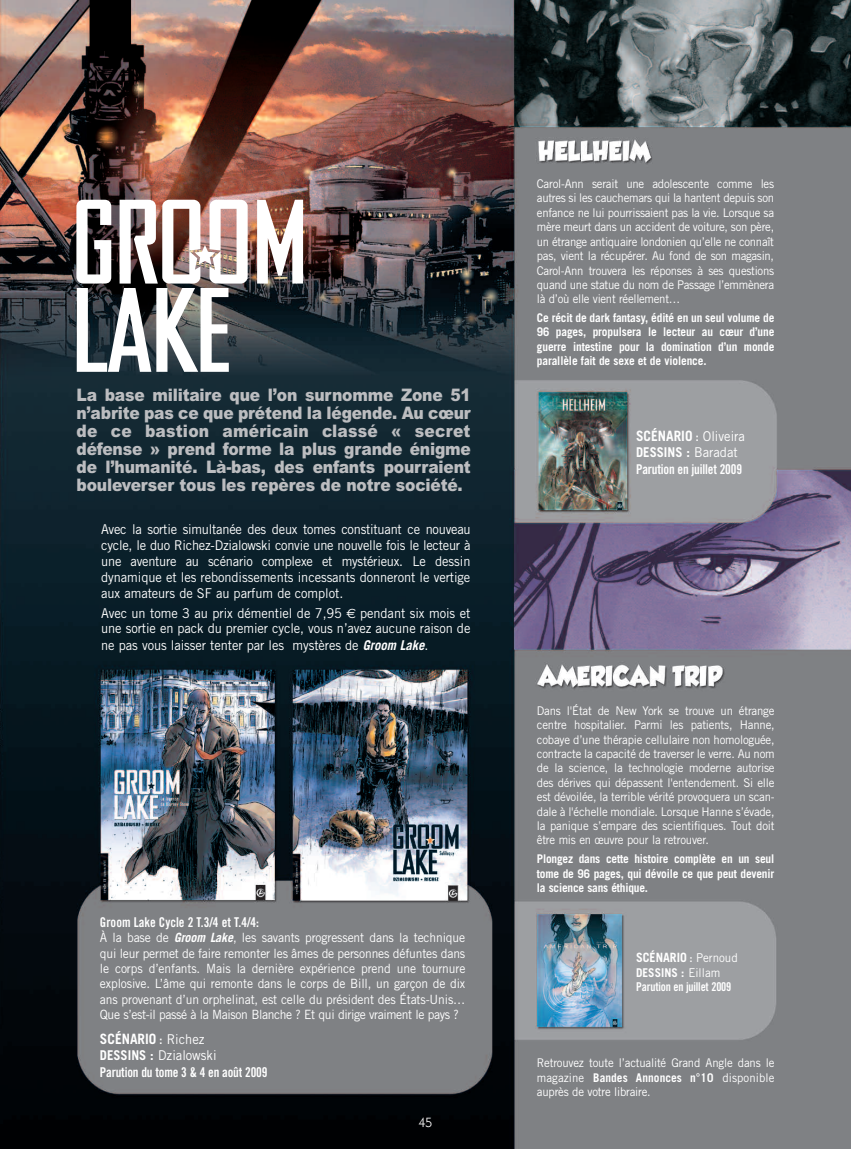
<style>
.page{position:relative;width:851px;height:1149px;background:#fff}
.page>*{position:absolute;margin:0;border:0;box-sizing:border-box;transform-origin:0 0}
.t1{font:900 17.25px/18px "Arial";letter-spacing:-.015em;color:#bcbdc0;text-align:justify;scale:.9 1}
.t2{font:700 14.25px "Trade Gothic";color:#fff;scale:.95 1}
.t3{font:13.5px/16.2px "Trade Gothic";letter-spacing:-.005em;color:#fff;text-align:justify;scale:.95 1}
.t4{font:13.5px "Trade Gothic Bold Cond Twenty";letter-spacing:-.015em;color:#fff;scale:.95 1}
.t5{font:700 13.5px "Trade Gothic";color:#fff;scale:.95 1}
.t6{font:13.5px "Itc Kabel";color:#fff}
.t7{font:12.75px/15.3px "Trade Gothic";letter-spacing:-.03em;color:#fff;text-align:justify;scale:.95 1}
.t8{font:700 12.75px "Trade Gothic";color:#fff;scale:.95 1}
.t9{font:12.15px "Trade Gothic Bold Cond Twenty";letter-spacing:-.015em;color:#fff;scale:.95 1}
.t10{font:700 12.15px "Trade Gothic";color:#fff;scale:.95 1}
.t11{font:12px/14.4px "Trade Gothic";letter-spacing:-.02em;color:#fff;text-align:justify;scale:.95 1}
.t12{font:700 12px/14.4px "Trade Gothic";letter-spacing:-.015em;color:#fff;text-align:justify;scale:.95 1}
.s1{font-family:"Euro Sans"}
.s2{font-weight:700;font-style:italic}
.s3{font-family:"Trade Gothic Bold Cond Twenty";font-weight:400;font-size:13.5px}
.s4{font-weight:400;font-size:13.5px}
.s5{font-weight:700}
.s6{font-weight:400}
.s7{font-family:"Trade Gothic Bold Cond Twenty";font-weight:400;font-size:12.15px}
.s8{font-weight:400;font-size:12.15px}
</style>
<div class="page">
<img style="left:0;top:0;width:850px;height:1148px">
<img style="left:257px;top:200px;width:46px;height:83px">
<img style="left:76px;top:200px;width:171px;height:172px">
<p class="t1" style="left:77px;top:386px;width:439px">La base militaire que l’on surnomme Zone 51 n’abrite pas ce que prétend la légende. Au cœur de ce bastion américain classé « secret défense » prend forme la plus grande énigme de l’humanité. Là-bas, des enfants pourraient bouleverser tous les repères de notre société.</p>
<p class="t3" style="left:101px;top:521px;width:390px">Avec la sortie simultanée des deux tomes constituant ce nouveau cycle, le duo Richez-Dzialowski convie une nouvelle fois le lecteur à une aventure au scénario complexe et mystérieux. Le dessin dynamique et les rebondissements incessants donneront le vertige aux amateurs de SF au parfum de complot.</p>
<p class="t3" style="left:101px;top:607px;width:390px;line-height:15.6px">Avec un tome 3 au prix démentiel de 7,95 <span class="s1">€</span> pendant six mois et une sortie en pack du premier cycle, vous n’avez aucune raison de ne pas vous laisser tenter par les mystères de <span class="s2">Groom Lake</span>.</p>
<p class="t4" style="left:100px;top:916px;width:169px">Groom Lake Cycle 2 T.3/4 et T.4/4:</p>
<p class="t7" style="left:100px;top:931px;width:386px">À la base de <span class="s2">Groom Lake</span>, les savants progressent dans la technique qui leur permet de faire remonter les âmes de personnes défuntes dans le corps d’enfants. Mais la dernière expérience prend une tournure explosive. L’âme qui remonte dans le corps de Bill, un garçon de dix ans provenant d’un orphelinat, est celle du président des États-Unis… Que s’est-il passé à la Maison Blanche ? Et qui dirige vraiment le pays ?</p>
<p class="t2" style="left:100px;top:1033px;width:111px">SCÉNARIO <span class="s3">:</span> <span class="s4">Richez</span></p>
<p class="t3" style="left:100px;top:1048px;width:124px"><span class="s5">DESSINS :</span> Dzialowski</p>
<p class="t4" style="left:100px;top:1066px;width:178px">Parution du tome 3 &amp; 4 en août 2009</p>
<p class="t6" style="left:418px;top:1116px;width:15px">45</p>
<p class="t11" style="left:537px;top:177px;width:251px">Carol-Ann serait une adolescente comme les autres si les cauchemars qui la hantent depuis son enfance ne lui pourrissaient pas la vie. Lorsque sa mère meurt dans un accident de voiture, son père, un étrange antiquaire londonien qu’elle ne connaît pas, vient la récupérer. Au fond de son magasin, Carol-Ann trouvera les réponses à ses questions quand une statue du nom de Passage l’emmènera là d’où elle vient réellement…</p>
<p class="t12" style="left:537px;top:311px;width:251px">Ce récit de dark fantasy, édité en un seul volume de 96 pages, propulsera le lecteur au cœur d’une guerre intestine pour la domination d’un monde parallèle fait de sexe et de violence.</p>
<p class="t2" style="left:636px;top:430px;width:116px">SCÉNARIO <span class="s3">:</span> <span class="s4">Oliveira</span></p>
<p class="t5" style="left:636px;top:447px;width:108px">DESSINS : <span class="s6">Baradat</span></p>
<p class="t4" style="left:636px;top:463px;width:113px">Parution en juillet 2009</p>
<p class="t11" style="left:537px;top:704px;width:252px">Dans l'État de New York se trouve un étrange centre hospitalier. Parmi les patients, Hanne, cobaye d’une thérapie cellulaire non homologuée, contracte la capacité de traverser le verre. Au nom de la science, la technologie moderne autorise des dérives qui dépassent l'entendement. Si elle est dévoilée, la terrible vérité provoquera un scan&shy;dale à l'échelle mondiale. Lorsque Hanne s’évade, la panique s’empare des scientifiques. Tout doit être mis en œuvre pour la retrouver.</p>
<p class="t12" style="left:537px;top:852px;width:251px">Plongez dans cette histoire complète en un seul tome de 96 pages, qui dévoile ce que peut devenir la science sans éthique.</p>
<p class="t8" style="left:636px;top:952px;width:108px">SCÉNARIO <span class="s7">:</span> <span class="s8">Pernoud</span></p>
<p class="t10" style="left:636px;top:967px;width:90px">DESSINS : <span class="s6">Eillam</span></p>
<p class="t9" style="left:636px;top:981px;width:102px">Parution en juillet 2009</p>
<p class="t11" style="left:537px;top:1056px;width:252px">Retrouvez toute l’actualité Grand Angle dans le magazine <span class="s5">Bandes Annonces n°10</span> disponible auprès de votre libraire.</p>
</div>
